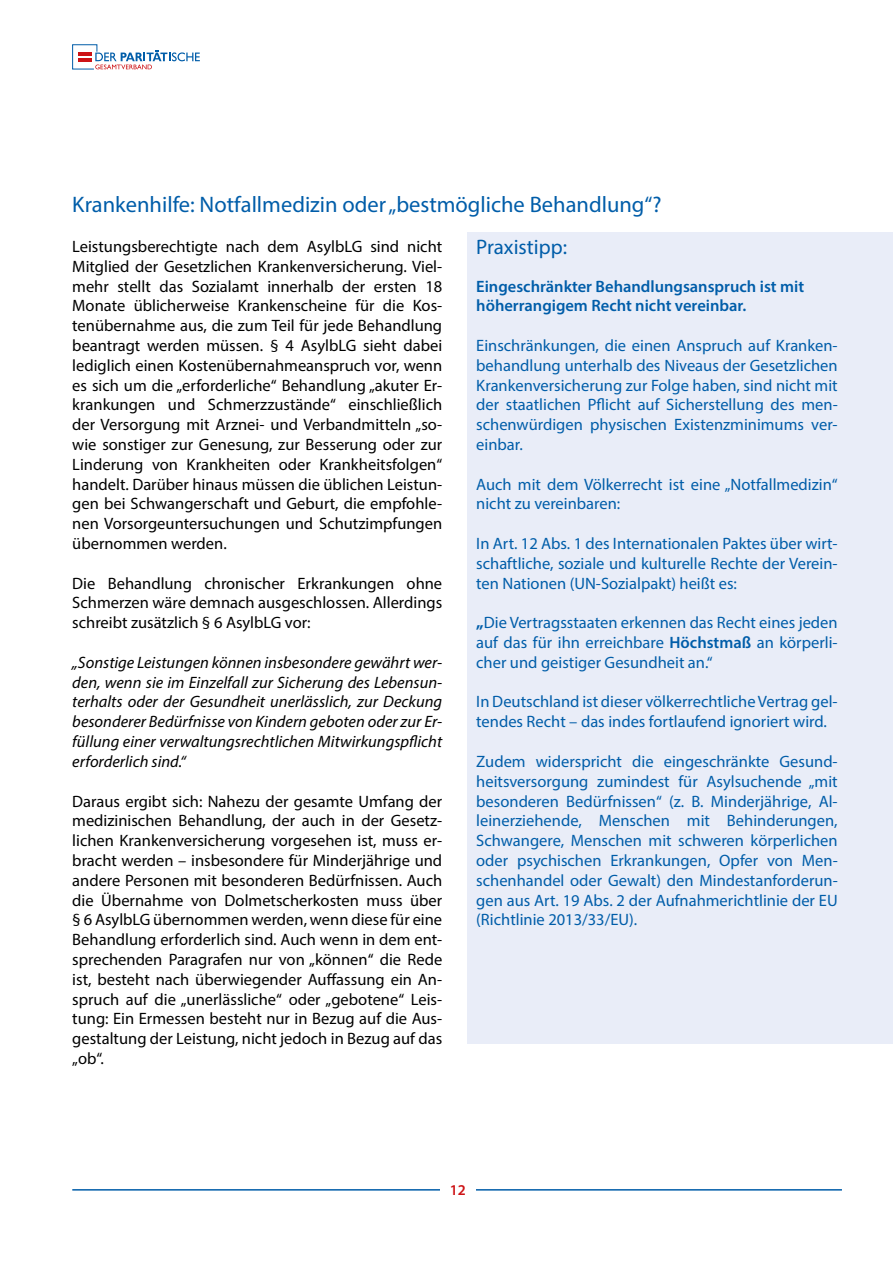
<style>
.page{position:relative;width:893px;height:1263px;background:#fff}
.page>*{position:absolute;margin:0;border:0;box-sizing:border-box;transform-origin:0 0}
.t1{font:22.5px "Myriad Pro";color:#005da9}
.t2{font:21px "Myriad Pro";color:#005da9}
.t3{font:16.5px/19.8px "Myriad Pro";color:#000;text-align:justify}
.t4{font:16.5px/19.8px "Myriad Pro";color:#005da9;text-align:justify}
.t5{font:italic 16.5px/19.8px "Myriad Pro";color:#000;text-align:justify}
.t6{font:600 16.5px/19.8px "Myriad Pro";color:#005da9}
.t7{font:600 15px "Myriad Pro";color:#cd1316}
.s1{font-weight:700}
.s2{font-weight:600}
</style>
<div class="page">
<hr style="left:72px;top:1189px;width:770px;height:1px;background:#005da9">
<div style="left:440px;top:1184px;width:36px;height:26px;background:#fff"></div>
<svg style="left:72px;top:44px;width:128px;height:25px"></svg>
<div style="left:468px;top:232px;width:425px;height:812px;background:#e9edf8"></div>
<h1 class="t1" style="left:72px;top:191px;width:591px">Krankenhilfe: Notfallmedizin oder „bestmögliche Behandlung“?</h1>
<p class="t3" style="left:72px;top:236px;width:371px">Leistungsberechtigte nach dem AsylbLG sind nicht Mitglied der Gesetzlichen Krankenversicherung. Viel&shy;mehr stellt das Sozialamt innerhalb der ersten 18<br>Monate üblicherweise Krankenscheine für die Kos&shy;tenübernahme aus, die zum Teil für jede Behandlung beantragt werden müssen. § 4 AsylbLG sieht dabei lediglich einen Kostenübernahmeanspruch vor, wenn es sich um die „erforderliche“ Behandlung „akuter Er&shy;krankungen und Schmerzzustände“ einschließlich der Versorgung mit Arznei- und Verbandmitteln „so&shy;wie sonstiger zur Genesung, zur Besserung oder zur Linderung von Krankheiten oder Krankheitsfolgen“ handelt. Darüber hinaus müssen die üblichen Leistun&shy;gen bei Schwangerschaft und Geburt, die empfohle&shy;nen Vorsorgeuntersuchungen und Schutzimpfungen übernommen werden.</p>
<p class="t3" style="left:72px;top:573px;width:371px">Die Behandlung chronischer Erkrankungen ohne Schmerzen wäre demnach ausgeschlossen. Allerdings schreibt zusätzlich § 6 AsylbLG vor:</p>
<p class="t5" style="left:72px;top:652px;width:371px">„Sonstige Leistungen können insbesondere gewährt wer&shy;den, wenn sie im Einzelfall zur Sicherung des Lebensun&shy;terhalts oder der Gesundheit unerlässlich, zur Deckung besonderer Bedürfnisse von Kindern geboten oder zur Er&shy;füllung einer verwaltungsrechtlichen Mitwirkungspflicht erforderlich sind.“</p>
<p class="t3" style="left:72px;top:791px;width:371px">Daraus ergibt sich: Nahezu der gesamte Umfang der medizinischen Behandlung, der auch in der Gesetz&shy;lichen Krankenversicherung vorgesehen ist, muss er&shy;bracht werden – insbesondere für Minderjährige und andere Personen mit besonderen Bedürfnissen. Auch die Übernahme von Dolmetscherkosten muss über § 6 AsylbLG übernommen werden, wenn diese für eine Behandlung erforderlich sind. Auch wenn in dem ent&shy;sprechenden Paragrafen nur von „können“ die Rede ist, besteht nach überwiegender Auffassung ein An&shy;spruch auf die „unerlässliche“ oder „gebotene“ Leis&shy;tung: Ein Ermessen besteht nur in Bezug auf die Aus&shy;gestaltung der Leistung, nicht jedoch in Bezug auf das „ob“.</p>
<p class="t2" style="left:476px;top:234px;width:92px">Praxistipp:</p>
<p class="t6" style="left:476px;top:276px;width:329px">Eingeschränkter Behandlungsanspruch ist mit höherrangigem Recht nicht vereinbar.</p>
<p class="t4" style="left:476px;top:335px;width:363px">Einschränkungen, die einen Anspruch auf Kranken&shy;behandlung unterhalb des Niveaus der Gesetzlichen Krankenversicherung zur Folge haben, sind nicht mit der staatlichen Pflicht auf Sicherstellung des men&shy;schenwürdigen physischen Existenzminimums ver&shy;einbar.</p>
<p class="t4" style="left:476px;top:474px;width:363px">Auch mit dem Völkerrecht ist eine „Notfallmedizin“ nicht zu vereinbaren:</p>
<p class="t4" style="left:476px;top:533px;width:363px">In Art. 12 Abs. 1 des Internationalen Paktes über wirt&shy;schaftliche, soziale und kulturelle Rechte der Verein&shy;ten Nationen (UN-Sozialpakt) heißt es:</p>
<p class="t4" style="left:476px;top:613px;width:363px"><span class="s1">„</span>Die Vertragsstaaten erkennen das Recht eines jeden auf das für ihn erreichbare <span class="s2">Höchstmaß</span> an körperli&shy;cher und geistiger Gesundheit an.“</p>
<p class="t4" style="left:476px;top:692px;width:363px">In Deutschland ist dieser völkerrechtliche Vertrag gel&shy;tendes Recht – das indes fortlaufend ignoriert wird.</p>
<p class="t4" style="left:476px;top:751px;width:363px">Zudem widerspricht die eingeschränkte Gesund&shy;heitsversorgung zumindest für Asylsuchende „mit besonderen Bedürfnissen“ (z. B. Minderjährige, Al&shy;leinerziehende, Menschen mit Behinderungen, Schwangere, Menschen mit schweren körperlichen oder psychischen Erkrankungen, Opfer von Men&shy;schenhandel oder Gewalt) den Mindestanforderun&shy;gen aus Art. 19 Abs. 2 der Aufnahmerichtlinie der EU (Richtlinie 2013/33/EU).</p>
<p class="t7" style="left:450px;top:1181px;width:18px">12</p>
</div>
